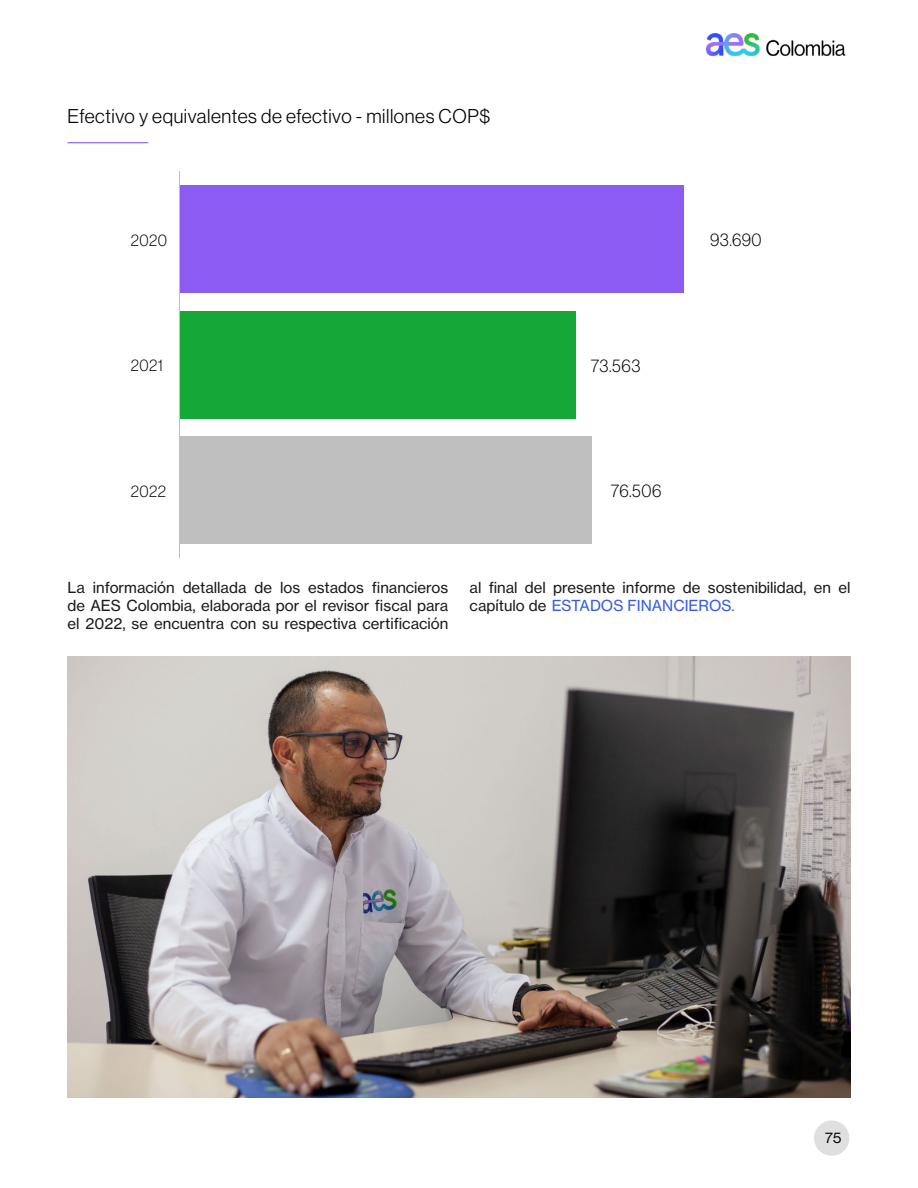
<style>
.page{position:relative;width:918px;height:1188px;background:#fff}
.page>*{position:absolute;margin:0;border:0;box-sizing:border-box;transform-origin:0 0}
.t1{font:19.5px "N Haas Grotesk DS Pro 45 Lt";letter-spacing:.03em;color:#000}
.t2{font:18px "N Haas Grotesk DS Pro 35 X Lt";letter-spacing:.03em;color:#000}
.t3{font:16.5px "N Haas Grotesk DS Pro 35 X Lt";letter-spacing:.03em;color:#000}
.t4{font:15px/18px "N Haas Grotesk TX Pro 55 Rg";color:#1a1a1a;text-align:justify}
.t5{font:15px "N Haas Grotesk DS Pro 55 Rg";color:#000}
.s1{color:#375ce1}
</style>
<div class="page">
<img style="left:707px;top:34px;width:139px;height:23px">
<div style="left:814px;top:1121px;width:35px;height:35px;background:#dfdfdf;border-radius:50%"></div>
<hr style="left:68px;top:142px;width:80px;height:1px;background:#8c5cf2">
<div style="left:179px;top:186px;width:505px;height:107px;background:#8c5cf2"></div>
<div style="left:180px;top:437px;width:411px;height:107px;background:#bfbfbf"></div>
<div style="left:179px;top:311px;width:396px;height:108px;background:#16a837"></div>
<hr style="left:179px;top:171px;width:1px;height:387px;background:#bfbfbf">
<img style="left:68px;top:657px;width:782px;height:441px">
<h1 class="t1" style="left:68px;top:106px;width:424px">Efectivo y equivalentes de efectivo - millones COP$</h1>
<p class="t3" style="left:131px;top:231px;width:38px">2020</p>
<p class="t2" style="left:710px;top:230px;width:53px">93.690</p>
<p class="t3" style="left:131px;top:356px;width:34px">2021</p>
<p class="t2" style="left:591px;top:355px;width:51px">73.563</p>
<p class="t3" style="left:131px;top:482px;width:37px">2022</p>
<p class="t2" style="left:611px;top:481px;width:52px">76.506</p>
<p class="t4" style="left:68px;top:579px;width:382px">La información detallada de los estados financieros de AES Colombia, elaborada por el revisor fiscal para el 2022, se encuentra con su respectiva certificación</p>
<p class="t4" style="left:470px;top:579px;width:382px">al final del presente informe de sostenibilidad, en el capítulo de <span class="s1">ESTADOS FINANCIEROS.</span></p>
<p class="t5" style="left:825px;top:1129px;width:18px">75</p>
</div>
